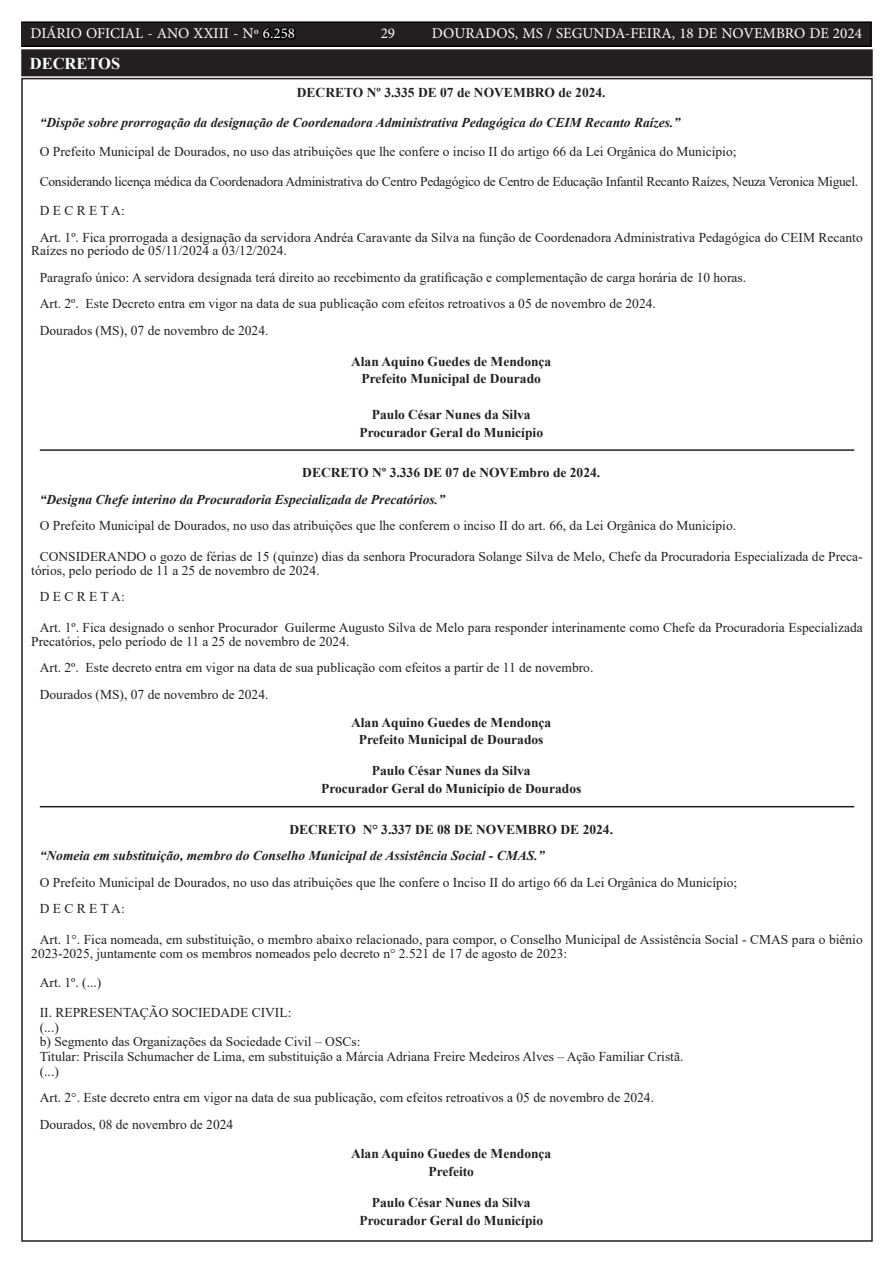
<style>
.page{position:relative;width:893px;height:1263px;background:#fff}
.page>*{position:absolute;margin:0;border:0;box-sizing:border-box;transform-origin:0 0}
.TEXTO{font:700 16.5px "Times New Roman";color:#fff}
.t1{font:15px "Minion Pro";color:#fff}
.TEXTO-2{font:13.5px/13.5px "Times New Roman";color:#231f20}
.TEXTO-3{font:700 13.5px "Times New Roman";color:#231f20}
.TEXTO-4{font:italic 700 13.5px "Times New Roman";color:#231f20}
.TEXTO-5{font:13.5px "Times New Roman";letter-spacing:-.02em;color:#231f20}
.s1{color:#000}
</style>
<div class="page">
<div style="left:21px;top:22px;width:850px;height:24px;background:#231f20"></div>
<div style="left:21px;top:21px;width:851px;height:26px;border:2px solid #000"></div>
<hr style="left:40px;top:449px;width:814px;height:2px;background:#231f20">
<hr style="left:40px;top:806px;width:814px;height:1px;background:#231f20">
<div style="left:23px;top:51px;width:848px;height:23px;background:#231f20"></div>
<div style="left:21px;top:49px;width:852px;height:27px;border:4px solid #231f20"></div>
<p class="t1" style="left:31px;top:24px;width:266px">DIÁRIO OFICIAL - ANO XXIII - Nº <span class="s1">6.258</span></p>
<p class="t1" style="left:381px;top:24px;width:16px">29</p>
<p class="t1" style="left:432px;top:24px;width:431px">DOURADOS, MS / SEGUNDA-FEIRA, 18 DE NOVEMBRO DE 2024</p>
<p class="TEXTO" style="left:30px;top:52px;width:92px">DECRETOS</p>
<p class="TEXTO-3" style="left:297px;top:83px;width:310px">DECRETO Nº 3.335 DE 07 de NOVEMBRO de 2024.</p>
<p class="TEXTO-4" style="left:40px;top:113px;width:642px">“Dispõe sobre prorrogação da designação de Coordenadora Administrativa Pedagógica do CEIM Recanto Raízes.”</p>
<p class="TEXTO-2" style="left:40px;top:144px;width:698px">O Prefeito Municipal de Dourados, no uso das atribuições que lhe confere o inciso II do artigo 66 da Lei Orgânica do Município;</p>
<p class="TEXTO-5" style="left:40px;top:171px;width:820px">Considerando licença médica da Coordenadora Administrativa do Centro Pedagógico de Centro de Educação Infantil Recanto Raízes, Neuza Veronica Miguel.</p>
<p class="TEXTO-2" style="left:40px;top:203px;width:87px">D E C R E T A:</p>
<p class="TEXTO-2" style="left:31px;top:230px;width:833px;text-indent:9px">Art. 1º. Fica prorrogada a designação da servidora Andréa Caravante da Silva na função de Coordenadora Administrativa Pedagógica do CEIM Recanto<br>Raízes no período de 05/11/2024 a 03/12/2024.</p>
<p class="TEXTO-2" style="left:40px;top:270px;width:708px">Paragrafo único: A servidora designada terá direito ao recebimento da gratificação e complementação de carga horária de 10 horas.</p>
<p class="TEXTO-2" style="left:40px;top:296px;width:618px">Art. 2º. Este Decreto entra em vigor na data de sua publicação com efeitos retroativos a 05 de novembro de 2024.</p>
<p class="TEXTO-2" style="left:40px;top:323px;width:230px">Dourados (MS), 07 de novembro de 2024.</p>
<p class="TEXTO-3" style="left:351px;top:351px;width:202px">Alan Aquino Guedes de Mendonça</p>
<p class="TEXTO-3" style="left:362px;top:369px;width:181px">Prefeito Municipal de Dourado</p>
<p class="TEXTO-3" style="left:372px;top:405px;width:160px">Paulo César Nunes da Silva</p>
<p class="TEXTO-3" style="left:359px;top:422px;width:185px">Procurador Geral do Município</p>
<p class="TEXTO-3" style="left:302px;top:463px;width:299px">DECRETO Nº 3.336 DE 07 de NOVEmbro de 2024.</p>
<p class="TEXTO-4" style="left:40px;top:490px;width:407px">“Designa Chefe interino da Procuradoria Especializada de Precatórios.”</p>
<p class="TEXTO-2" style="left:40px;top:518px;width:698px">O Prefeito Municipal de Dourados, no uso das atribuições que lhe conferem o inciso II do art. 66, da Lei Orgânica do Município.</p>
<p class="TEXTO-2" style="left:31px;top:549px;width:833px;text-indent:9px">CONSIDERANDO o gozo de férias de 15 (quinze) dias da senhora Procuradora Solange Silva de Melo, Chefe da Procuradoria Especializada de Preca&shy;tórios, pelo período de 11 a 25 de novembro de 2024.</p>
<p class="TEXTO-2" style="left:40px;top:589px;width:87px">D E C R E T A:</p>
<p class="TEXTO-2" style="left:31px;top:620px;width:833px;text-indent:9px">Art. 1º. Fica designado o senhor Procurador Guilerme Augusto Silva de Melo para responder interinamente como Chefe da Procuradoria Especializada<br>Precatórios, pelo período de 11 a 25 de novembro de 2024.</p>
<p class="TEXTO-2" style="left:40px;top:660px;width:555px">Art. 2º. Este decreto entra em vigor na data de sua publicação com efeitos a partir de 11 de novembro.</p>
<p class="TEXTO-2" style="left:40px;top:687px;width:230px">Dourados (MS), 07 de novembro de 2024.</p>
<p class="TEXTO-3" style="left:351px;top:712px;width:202px">Alan Aquino Guedes de Mendonça</p>
<p class="TEXTO-3" style="left:359px;top:730px;width:186px">Prefeito Municipal de Dourados</p>
<p class="TEXTO-3" style="left:372px;top:761px;width:160px">Paulo César Nunes da Silva</p>
<p class="TEXTO-3" style="left:321px;top:779px;width:262px">Procurador Geral do Município de Dourados</p>
<p class="TEXTO-3" style="left:289px;top:819px;width:325px">DECRETO N° 3.337 DE 08 DE NOVEMBRO DE 2024.</p>
<p class="TEXTO-4" style="left:40px;top:846px;width:506px">“Nomeia em substituição, membro do Conselho Municipal de Assistência Social - CMAS.”</p>
<p class="TEXTO-2" style="left:40px;top:875px;width:699px">O Prefeito Municipal de Dourados, no uso das atribuições que lhe confere o Inciso II do artigo 66 da Lei Orgânica do Município;</p>
<p class="TEXTO-2" style="left:40px;top:901px;width:87px">D E C R E T A:</p>
<p class="TEXTO-2" style="left:31px;top:932px;width:833px;text-indent:9px">Art. 1°. Fica nomeada, em substituição, o membro abaixo relacionado, para compor, o Conselho Municipal de Assistência Social - CMAS para o biênio<br>2023-2025, juntamente com os membros nomeados pelo decreto n° 2.521 de 17 de agosto de 2023:</p>
<p class="TEXTO-2" style="left:40px;top:975px;width:63px">Art. 1º. (...)</p>
<p class="TEXTO-2" style="left:40px;top:1005px;width:253px">II. REPRESENTAÇÃO SOCIEDADE CIVIL:</p>
<p class="TEXTO-2" style="left:40px;top:1020px;width:21px">(...)</p>
<p class="TEXTO-2" style="left:40px;top:1034px;width:322px">b) Segmento das Organizações da Sociedade Civil – OSCs:</p>
<p class="TEXTO-2" style="left:40px;top:1049px;width:645px">Titular: Priscila Schumacher de Lima, em substituição a Márcia Adriana Freire Medeiros Alves – Ação Familiar Cristã.</p>
<p class="TEXTO-2" style="left:40px;top:1064px;width:21px">(...)</p>
<p class="TEXTO-2" style="left:40px;top:1090px;width:616px">Art. 2°. Este decreto entra em vigor na data de sua publicação, com efeitos retroativos a 05 de novembro de 2024.</p>
<p class="TEXTO-2" style="left:40px;top:1117px;width:195px">Dourados, 08 de novembro de 2024</p>
<p class="TEXTO-3" style="left:351px;top:1144px;width:202px">Alan Aquino Guedes de Mendonça</p>
<p class="TEXTO-3" style="left:428px;top:1162px;width:47px">Prefeito</p>
<p class="TEXTO-3" style="left:372px;top:1193px;width:160px">Paulo César Nunes da Silva</p>
<p class="TEXTO-3" style="left:359px;top:1210px;width:185px">Procurador Geral do Município</p>
</div>
